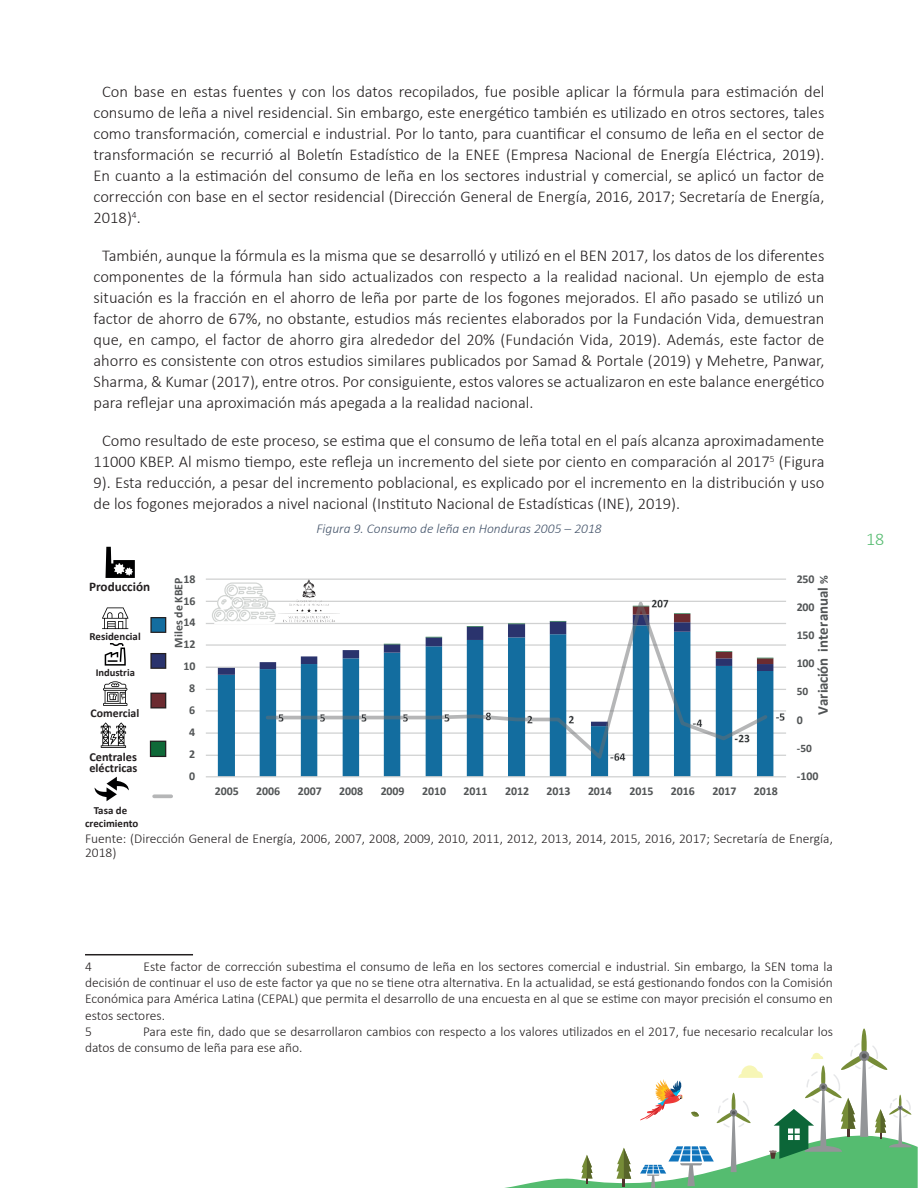
<style>
.page{position:relative;width:918px;height:1188px;background:#fff}
.page>*{position:absolute;margin:0;border:0;box-sizing:border-box;transform-origin:0 0}
.t1{font:300 18px "Calibri";color:#57bc71}
.t2{font:700 17.25px/20.9px "Calibri";color:#231f20;text-align:center}
.t3{font:300 16.5px/21px "Calibri";color:#231f20;text-align:justify}
.t4{font:700 14.85px "Calibri";color:#515455}
.t5{font:300 13.5px/16.2px "Calibri";color:#231f20}
.t6{font:italic 300 13.5px "Calibri";color:#44546a}
.t7{font:700 13.2px "Calibri";color:#231f20}
.t8{font:700 12.3px/11.2px "Calibri";color:#231f20}
.t9{font:700 12px "Calibri";letter-spacing:-.005em;color:#515455}
.t10{font:700 11.85px "Calibri";color:#231f20}
.t11{font:700 11.4px "Calibri";color:#515455}
.t12{font:700 10.95px/13px "Calibri";color:#231f20;text-align:center}
.t13{font:700 10.5px "Calibri";color:#231f20}
.t14{font:700 9.9px "Calibri";color:#515455}
</style>
<div class="page">
<svg style="left:505px;top:1028px;width:413px;height:160px"></svg>
<hr style="left:85px;top:954px;width:108px;height:1px;background:#231f20">
<hr style="left:206px;top:579px;width:580px;height:1px;background:#d0d1d1">
<hr style="left:206px;top:601px;width:580px;height:1px;background:#d0d1d1">
<hr style="left:206px;top:623px;width:580px;height:1px;background:#d0d1d1">
<hr style="left:206px;top:644px;width:580px;height:2px;background:#d0d1d1">
<hr style="left:206px;top:667px;width:580px;height:1px;background:#d0d1d1">
<hr style="left:206px;top:689px;width:580px;height:1px;background:#d0d1d1">
<hr style="left:206px;top:710px;width:580px;height:2px;background:#d0d1d1">
<hr style="left:206px;top:732px;width:580px;height:2px;background:#d0d1d1">
<hr style="left:206px;top:755px;width:580px;height:1px;background:#d0d1d1">
<svg style="left:218px;top:726px;width:555px;height:50px"></svg>
<svg style="left:218px;top:644px;width:555px;height:82px"></svg>
<hr style="left:206px;top:776px;width:580px;height:1px;background:#d0d1d1">
<svg style="left:266px;top:605px;width:501px;height:154px"></svg>
<svg style="left:278px;top:714px;width:6px;height:8px"></svg>
<svg style="left:320px;top:714px;width:5px;height:8px"></svg>
<svg style="left:361px;top:714px;width:6px;height:8px"></svg>
<svg style="left:403px;top:714px;width:5px;height:8px"></svg>
<svg style="left:444px;top:714px;width:6px;height:8px"></svg>
<svg style="left:486px;top:712px;width:5px;height:8px"></svg>
<svg style="left:527px;top:716px;width:6px;height:8px"></svg>
<svg style="left:569px;top:716px;width:5px;height:8px"></svg>
<svg style="left:610px;top:753px;width:15px;height:8px"></svg>
<svg style="left:633px;top:600px;width:140px;height:64px"></svg>
<svg style="left:693px;top:719px;width:9px;height:8px"></svg>
<svg style="left:735px;top:735px;width:15px;height:8px"></svg>
<svg style="left:776px;top:713px;width:9px;height:8px"></svg>
<svg style="left:150px;top:617px;width:16px;height:16px"></svg>
<svg style="left:102px;top:607px;width:27px;height:22px"></svg>
<svg style="left:150px;top:653px;width:16px;height:16px"></svg>
<svg style="left:105px;top:643px;width:21px;height:23px"></svg>
<svg style="left:150px;top:693px;width:16px;height:15px"></svg>
<svg style="left:103px;top:681px;width:25px;height:25px"></svg>
<svg style="left:106px;top:547px;width:29px;height:31px"></svg>
<svg style="left:150px;top:741px;width:16px;height:16px"></svg>
<svg style="left:101px;top:722px;width:25px;height:26px"></svg>
<svg style="left:95px;top:777px;width:34px;height:24px"></svg>
<svg style="left:154px;top:794px;width:17px;height:4px"></svg>
<svg style="left:211px;top:582px;width:65px;height:42px"></svg>
<hr style="left:214px;top:622px;width:61px;height:2px;background:#fff">
<img style="left:279px;top:580px;width:61px;height:42px">
<p class="t3" style="left:94px;top:81px;width:732px;text-indent:9px">Con base en estas fuentes y con los datos recopilados, fue posible aplicar la fórmula para estimación del consumo de leña a nivel residencial. Sin embargo, este energético también es utilizado en otros sectores, tales como transformación, comercial e industrial. Por lo tanto, para cuantificar el consumo de leña en el sector de transformación se recurrió al Boletín Estadístico de la ENEE (Empresa Nacional de Energía Eléctrica, 2019).<br>En cuanto a la estimación del consumo de leña en los sectores industrial y comercial, se aplicó un factor de corrección con base en el sector residencial (Dirección General de Energía, 2016, 2017; Secretaría de Energía, 2018)<sup>4</sup>.</p>
<p class="t3" style="left:94px;top:245px;width:732px;text-indent:9px">También, aunque la fórmula es la misma que se desarrolló y utilizó en el BEN 2017, los datos de los diferentes componentes de la fórmula han sido actualizados con respecto a la realidad nacional. Un ejemplo de esta situación es la fracción en el ahorro de leña por parte de los fogones mejorados. El año pasado se utilizó un factor de ahorro de 67%, no obstante, estudios más recientes elaborados por la Fundación Vida, demuestran que, en campo, el factor de ahorro gira alrededor del 20% (Fundación Vida, 2019). Además, este factor de ahorro es consistente con otros estudios similares publicados por Samad &amp; Portale (2019) y Mehetre, Panwar, Sharma, &amp; Kumar (2017), entre otros. Por consiguiente, estos valores se actualizaron en este balance energético para reflejar una aproximación más apegada a la realidad nacional.</p>
<p class="t3" style="left:94px;top:430px;width:732px;text-indent:9px">Como resultado de este proceso, se estima que el consumo de leña total en el país alcanza aproximadamente 11000 KBEP. Al mismo tiempo, este refleja un incremento del siete por ciento en comparación al 2017<sup>5</sup> (Figura 9). Esta reducción, a pesar del incremento poblacional, es explicado por el incremento en la distribución y uso de los fogones mejorados a nivel nacional (Instituto Nacional de Estadísticas (INE), 2019).</p>
<p class="t6" style="left:316px;top:520px;width:287px">Figura 9. Consumo de leña en Honduras 2005 – 2018</p>
<p class="t14" style="left:97px;top:340px;width:12px">40</p>
<p class="t14" style="left:97px;top:428px;width:12px">20</p>
<p class="t14" style="left:97px;top:471px;width:12px">10</p>
<p class="t7" style="left:89px;top:577px;width:63px">Producción</p>
<p class="t12" style="left:90px;top:629px;width:53px">Residencial</p>
<p class="t13" style="left:96px;top:665px;width:41px">Industria</p>
<p class="t10" style="left:91px;top:704px;width:50px">Comercial</p>
<p class="t8" style="left:89px;top:751px;width:50px">Centrales eléctricas</p>
<p class="t12" style="left:85px;top:804px;width:55px">Tasa de crecimiento</p>
<p class="t9" style="left:184px;top:570px;width:14px">18</p>
<p class="t9" style="left:170px;top:648px;width:72px;rotate:-90deg">Miles de KBEP</p>
<p class="t9" style="left:184px;top:592px;width:14px">16</p>
<p class="t9" style="left:184px;top:614px;width:14px">14</p>
<p class="t9" style="left:184px;top:636px;width:14px">12</p>
<p class="t9" style="left:184px;top:658px;width:14px">10</p>
<p class="t9" style="left:189px;top:680px;width:8px">8</p>
<p class="t9" style="left:189px;top:702px;width:8px">6</p>
<p class="t9" style="left:189px;top:724px;width:8px">4</p>
<p class="t9" style="left:189px;top:746px;width:8px">2</p>
<p class="t9" style="left:189px;top:768px;width:8px">0</p>
<p class="t9" style="left:215px;top:783px;width:25px">2005</p>
<p class="t9" style="left:256px;top:783px;width:25px">2006</p>
<p class="t9" style="left:298px;top:783px;width:25px">2007</p>
<p class="t9" style="left:339px;top:783px;width:25px">2008</p>
<p class="t9" style="left:381px;top:783px;width:25px">2009</p>
<p class="t9" style="left:422px;top:783px;width:25px">2010</p>
<p class="t9" style="left:464px;top:783px;width:25px">2011</p>
<p class="t9" style="left:505px;top:783px;width:25px">2012</p>
<p class="t9" style="left:547px;top:783px;width:25px">2013</p>
<p class="t9" style="left:588px;top:783px;width:25px">2014</p>
<p class="t9" style="left:629px;top:783px;width:25px">2015</p>
<p class="t9" style="left:671px;top:783px;width:25px">2016</p>
<p class="t9" style="left:712px;top:783px;width:25px">2017</p>
<p class="t9" style="left:754px;top:783px;width:25px">2018</p>
<p class="t9" style="left:797px;top:570px;width:19px">250</p>
<p class="t9" style="left:815px;top:584px;width:10px;rotate:-90deg">%</p>
<p class="t4" style="left:812px;top:715px;width:129px;rotate:-90deg">Variación interanual</p>
<p class="t9" style="left:797px;top:598px;width:19px">200</p>
<p class="t9" style="left:797px;top:627px;width:19px">150</p>
<p class="t9" style="left:797px;top:655px;width:19px">100</p>
<p class="t11" style="left:797px;top:684px;width:13px">50</p>
<p class="t9" style="left:797px;top:711px;width:8px">0</p>
<p class="t11" style="left:797px;top:740px;width:17px">-50</p>
<p class="t9" style="left:797px;top:768px;width:23px">-100</p>
<p class="t5" style="left:85px;top:831px;width:749px;line-height:14.5px">Fuente: (Dirección General de Energía, 2006, 2007, 2008, 2009, 2010, 2011, 2012, 2013, 2014, 2015, 2016, 2017; Secretaría de Energía,<br>2018)</p>
<p class="t1" style="left:866px;top:528px;width:20px">18</p>
<p class="t5" style="left:85px;top:958px;width:749px;text-indent:58px">Este factor de corrección subestima el consumo de leña en los sectores comercial e industrial. Sin embargo, la SEN toma la decisión de continuar el uso de este factor ya que no se tiene otra alternativa. En la actualidad, se está gestionando fondos con la Comisión Económica para América Latina (CEPAL) que permita el desarrollo de una encuesta en al que se estime con mayor precisión el consumo en estos sectores.<br>5</p>
<p class="t5" style="left:85px;top:958px;width:8px">4</p>
<p class="t2" style="left:312px;top:973px;width:65px">Vapor saturado</p>
<p class="t2" style="left:569px;top:987px;width:65px">Procesos</p>
<p class="t5" style="left:85px;top:1023px;width:749px;text-indent:58px">Para este fin, dado que se desarrollaron cambios con respecto a los valores utilizados en el 2017, fue necesario recalcular los datos de consumo de leña para ese año.</p>
</div>
